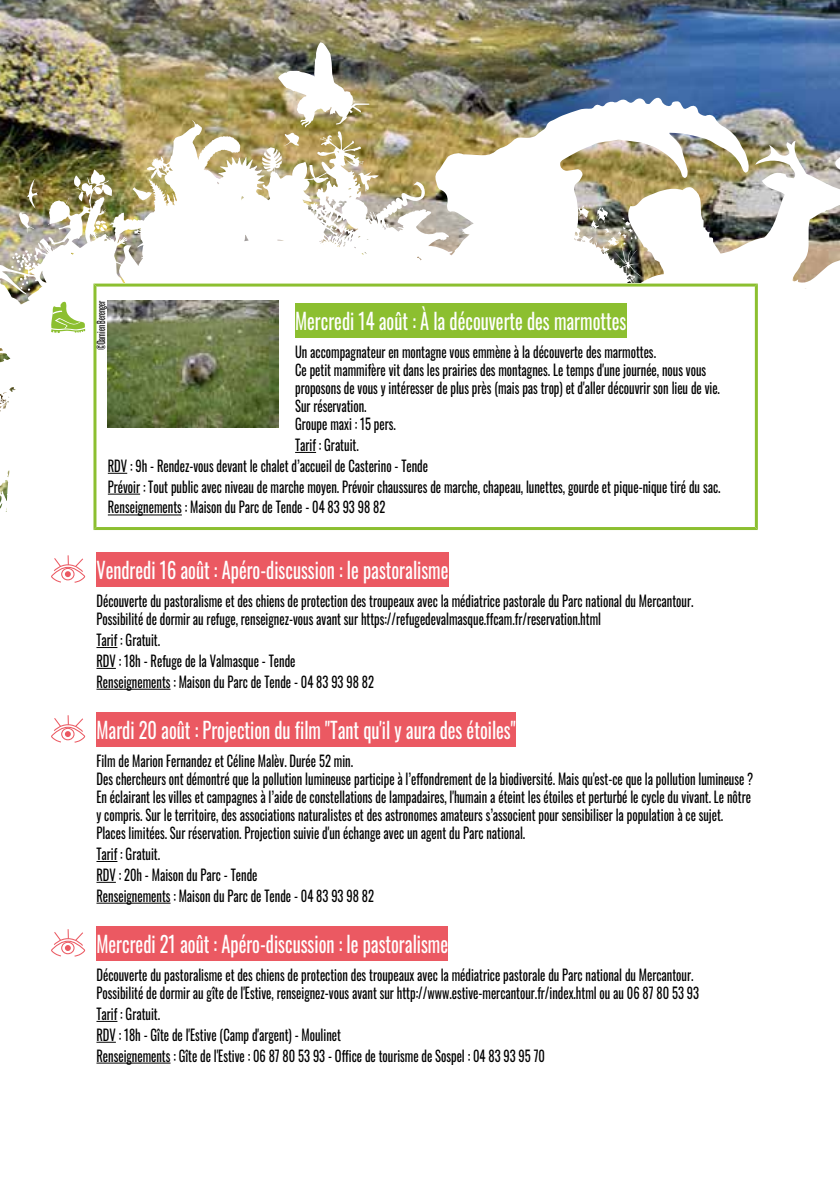
<style>
.page{position:relative;width:840px;height:1191px;background:#fff}
.page>*{position:absolute;margin:0;border:0;box-sizing:border-box;transform-origin:0 0}
.t1{font:22px "Oswald";color:#fff;scale:.83 1}
.t2{font:15px/18px "Oswald";color:#000;scale:.83 1}
.t3{font:10px "Oswald";color:#000;scale:.69 1}
</style>
<div class="page">
<img style="left:0;top:0;width:839px;height:65px">
<svg style="left:278px;top:42px;width:91px;height:23px"></svg>
<img style="left:0;top:65px;width:839px;height:649px">
<div style="left:96px;top:283px;width:658px;height:264px;background:#fff"></div>
<svg style="left:51px;top:301px;width:34px;height:32px"></svg>
<svg style="left:93px;top:171px;width:664px;height:359px"></svg>
<hr style="left:108px;top:494px;width:32px;height:1px;background:#000">
<hr style="left:108px;top:514px;width:74px;height:1px;background:#000">
<div style="left:96px;top:552px;width:352px;height:34px;background:#eb5962"></div>
<svg style="left:96px;top:647px;width:21px;height:1px"></svg>
<svg style="left:96px;top:668px;width:20px;height:1px"></svg>
<hr style="left:96px;top:689px;width:74px;height:1px;background:#000">
<svg style="left:51px;top:555px;width:34px;height:28px"></svg>
<div style="left:96px;top:711px;width:419px;height:35px;background:#eb5962"></div>
<svg style="left:96px;top:861px;width:21px;height:1px"></svg>
<svg style="left:96px;top:882px;width:20px;height:1px"></svg>
<hr style="left:96px;top:902px;width:74px;height:1px;background:#000">
<svg style="left:51px;top:715px;width:34px;height:28px"></svg>
<div style="left:96px;top:925px;width:352px;height:35px;background:#eb5962"></div>
<svg style="left:96px;top:1021px;width:21px;height:1px"></svg>
<svg style="left:96px;top:1041px;width:20px;height:1px"></svg>
<hr style="left:96px;top:1062px;width:74px;height:1px;background:#000">
<svg style="left:51px;top:929px;width:34px;height:28px"></svg>
<p class="t3" style="left:92px;top:350px;width:73px;rotate:-90deg">©Damien Berenger</p>
<h1 class="t1" style="left:295px;top:301px;width:400px">Mercredi 14 août : À la découverte des marmottes</h1>
<p class="t2" style="left:295px;top:341px;width:513px">Un accompagnateur en montagne vous emmène à la découverte des marmottes.<br>Ce petit mammifère vit dans les prairies des montagnes. Le temps d'une journée, nous vous proposons de vous y intéresser de plus près (mais pas trop) et d'aller découvrir son lieu de vie.<br>Sur réservation.<br>Groupe maxi : 15 pers.</p>
<p class="t2" style="left:108px;top:433px;width:739px;line-height:20.8px;text-indent:187px">Tarif : Gratuit.<br>RDV : 9h - Rendez-vous devant le chalet d’accueil de Casterino - Tende<br>Prévoir : Tout public avec niveau de marche moyen. Prévoir chaussures de marche, chapeau, lunettes, gourde et pique-nique tiré du sac.<br>Renseignements : Maison du Parc de Tende - 04 83 93 98 82</p>
<h1 class="t1" style="left:96px;top:550px;width:425px">Vendredi 16 août : Apéro-discussion : le pastoralisme</h1>
<p class="t2" style="left:96px;top:590px;width:720px">Découverte du pastoralisme et des chiens de protection des troupeaux avec la médiatrice pastorale du Parc national du Mercantour.<br>Possibilité de dormir au refuge, renseignez-vous avant sur https://refugedevalmasque.ffcam.fr/reservation.html</p>
<p class="t2" style="left:96px;top:628px;width:336px;line-height:20.8px">Tarif : Gratuit.<br>RDV : 18h - Refuge de la Valmasque - Tende<br>Renseignements : Maison du Parc de Tende - 04 83 93 98 82</p>
<h1 class="t1" style="left:96px;top:710px;width:506px">Mardi 20 août : Projection du film "Tant qu'il y aura des étoiles"</h1>
<p class="t2" style="left:96px;top:750px;width:792px">Film de Marion Fernandez et Céline Malèv. Durée 52 min.<br>Des chercheurs ont démontré que la pollution lumineuse participe à l’effondrement de la biodiversité. Mais qu'est-ce que la pollution lumineuse ?<br>En éclairant les villes et campagnes à l’aide de constellations de lampadaires, l'humain a éteint les étoiles et perturbé le cycle du vivant. Le nôtre y compris. Sur le territoire, des associations naturalistes et des astronomes amateurs s’associent pour sensibiliser la population à ce sujet.<br>Places limitées. Sur réservation. Projection suivie d'un échange avec un agent du Parc national.</p>
<p class="t2" style="left:96px;top:842px;width:336px;line-height:20.8px">Tarif : Gratuit.<br>RDV : 20h - Maison du Parc - Tende<br>Renseignements : Maison du Parc de Tende - 04 83 93 98 82</p>
<h1 class="t1" style="left:96px;top:924px;width:425px">Mercredi 21 août : Apéro-discussion : le pastoralisme</h1>
<p class="t2" style="left:96px;top:964px;width:727px">Découverte du pastoralisme et des chiens de protection des troupeaux avec la médiatrice pastorale du Parc national du Mercantour.<br>Possibilité de dormir au gîte de l'Estive, renseignez-vous avant sur http://www.estive-mercantour.fr/index.html ou au 06 87 80 53 93</p>
<p class="t2" style="left:96px;top:1002px;width:541px;line-height:20.8px">Tarif : Gratuit.<br>RDV : 18h - Gîte de l'Estive (Camp d'argent) - Moulinet<br>Renseignements : Gîte de l'Estive : 06 87 80 53 93 - Office de tourisme de Sospel : 04 83 93 95 70</p>
</div>
